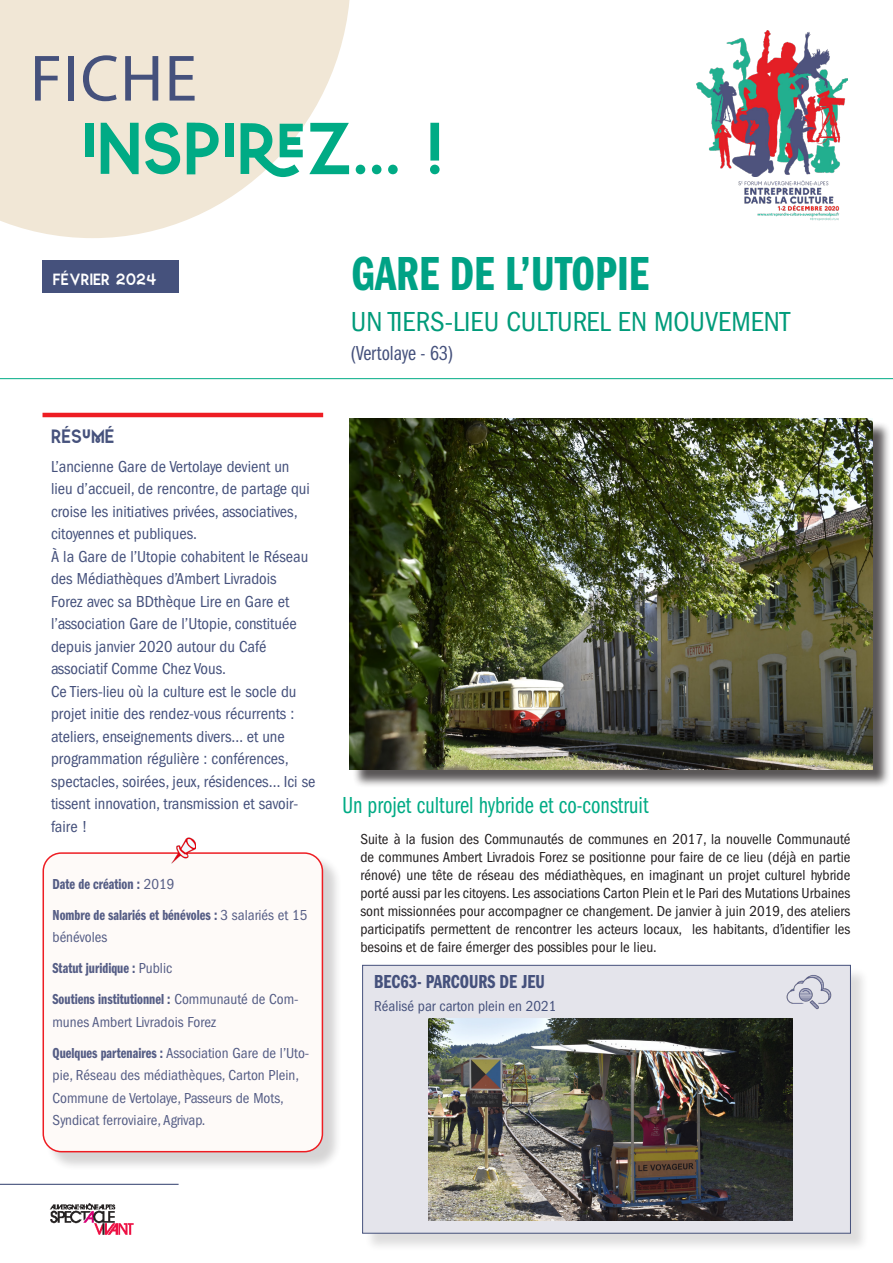
<style>
.page{position:relative;width:893px;height:1263px;background:#fff}
.page>*{position:absolute;margin:0;border:0;box-sizing:border-box;transform-origin:0 0}
.t1{font:108px "Quirk";color:#00ab85}
.t2{font:66px "Myriad Pro";letter-spacing:.02em;color:#45517c}
.t3{font:49.5px "Franklin Gothic LT Pro Dm Cm";color:#00a285}
.t4{font:condensed 28.5px "Franklin Gothic LT Pro";color:#009b7a}
.Titre_résumé{font:28.5px "Quirk";color:#45517c}
.Titre_de_partie{font:24px "Franklin Gothic LT Pro Bk Cm";color:#00ab85}
.t5{font:24px "Quirk";color:#fff}
.t6{font:21px "Franklin Gothic LT Pro Bk Cm";color:#45517c}
.Titre_encadré{font:19.5px "Franklin Gothic LT Pro Dm Cm";color:#45517c}
.Texte_résumé{font:condensed 16.5px/22.5px "Franklin Gothic LT Pro";color:#45517c}
.Texte_basique{font:condensed 15px/18px "Franklin Gothic LT Pro";color:#231f20;text-align:justify}
.Identité_texte{font:condensed 15px/22.5px "Franklin Gothic LT Pro";color:#555d85}
.Identité_texte-2{font:15px/22.5px "Franklin Gothic LT Pro Dm Cm";color:#555d85}
.Titre_encadré-2{font:condensed 15px "Franklin Gothic LT Pro";color:#45517c}
.s1{font-family:"Franklin Gothic LT Pro";font-stretch:condensed}
.s2{font-family:"Franklin Gothic LT Pro Dm Cm";font-stretch:normal}
</style>
<div class="page">
<svg style="left:0;top:0;width:350px;height:238px;fill:#f1e7d6"></svg>
<div style="left:43px;top:260px;width:136px;height:33px;background:#45517c"></div>
<hr style="left:0;top:378px;width:893px;height:1px;background:#00ab85">
<img style="left:738px;top:180px;width:102px;height:40px">
<img style="left:697px;top:30px;width:151px;height:146px">
<img style="left:49px;top:1203px;width:85px;height:32px">
<hr style="left:0;top:1184px;width:179px;height:1px;background:#45517c">
<div style="left:365px;top:967px;width:505px;height:285px;background:#231f20;opacity:.15"></div>
<div style="left:363px;top:965px;width:487px;height:268px;background:#e4e4eb"></div>
<img style="left:428px;top:1018px;width:365px;height:202px">
<div style="left:362px;top:965px;width:489px;height:268px;border:1px solid #45517c"></div>
<hr style="left:43px;top:413px;width:280px;height:4px;background:#ee1d23">
<div style="left:352px;top:421px;width:539px;height:367px;background:#231f20;opacity:.75"></div>
<img style="left:349px;top:419px;width:523px;height:351px">
<img style="left:786px;top:975px;width:46px;height:35px">
<div style="left:45px;top:854px;width:297px;height:317px;background:#231f20;opacity:.19"></div>
<div style="left:43px;top:853px;width:279px;height:299px;background:#fefaf8;border-radius:18px"></div>
<div style="left:43px;top:852px;width:280px;height:300px;border:2px solid #ee1d23;border-radius:18px"></div>
<img style="left:170px;top:837px;width:26px;height:27px">
<h2 class="t2" style="left:30px;top:38px;width:168px">FICHE</h2>
<h1 class="t1" style="left:82px;top:94px;width:362px">inspirez... !</h1>
<h3 class="t5" style="left:53px;top:267px;width:106px">FÉVRIER 2024</h3>
<p class="Titre_résumé" style="left:51px;top:422px;width:65px">RÉsumÉ</p>
<p class="Texte_résumé" style="left:51px;top:455px;width:266px">L’ancienne Gare de Vertolaye devient un<br>lieu d’accueil, de rencontre, de partage qui croise les initiatives privées, associatives, citoyennes et publiques.<br>À la Gare de l’Utopie cohabitent le Réseau des Médiathèques d’Ambert Livradois<br>Forez avec sa BDthèque Lire en Gare et l’association Gare de l’Utopie, constituée depuis janvier 2020 autour du Café associatif Comme Chez Vous.<br>Ce Tiers-lieu où la culture est le socle du projet initie des rendez-vous récurrents : ateliers, enseignements divers… et une programmation régulière : conférences, spectacles, soirées, jeux, résidences… Ici se tissent innovation, transmission et savoir&shy;faire !</p>
<p class="Identité_texte-2" style="left:53px;top:873px;width:123px">Date de création : <span class="s1">2019</span></p>
<p class="Identité_texte-2" style="left:53px;top:904px;width:256px">Nombre de salariés et bénévoles : <span class="s1">3 salariés et 15 bénévoles</span></p>
<p class="Identité_texte-2" style="left:53px;top:957px;width:121px">Statut juridique : <span class="s1">Public</span></p>
<p class="Identité_texte" style="left:53px;top:988px;width:248px"><span class="s2">Soutiens institutionnel :</span> Communauté de Com&shy;munes Ambert Livradois Forez</p>
<p class="Identité_texte" style="left:53px;top:1041px;width:258px"><span class="s2">Quelques partenaires :</span> Association Gare de l’Uto&shy;pie, Réseau des médiathèques, Carton Plein, Commune de Vertolaye, Passeurs de Mots, Syndicat ferroviaire, Agrivap.</p>
<h3 class="t3" style="left:352px;top:247px;width:299px">GARE DE L’UTOPIE</h3>
<h3 class="t4" style="left:351px;top:306px;width:441px">UN TIERS-LIEU CULTUREL EN MOUVEMENT</h3>
<p class="t6" style="left:351px;top:341px;width:104px">(Vertolaye - 63)</p>
<p class="Titre_de_partie" style="left:342px;top:792px;width:308px">Un projet culturel hybride et co-construit</p>
<p class="Texte_basique" style="left:360px;top:830px;width:492px">Suite à la fusion des Communautés de communes en 2017, la nouvelle Communauté de communes Ambert Livradois Forez se positionne pour faire de ce lieu (déjà en partie rénové) une tête de réseau des médiathèques, en imaginant un projet culturel hybride porté aussi par les citoyens. Les associations Carton Plein et le Pari des Mutations Urbaines sont missionnées pour accompagner ce changement. De janvier à juin 2019, des ateliers participatifs permettent de rencontrer les acteurs locaux, les habitants, d’identifier les besoins et de faire émerger des possibles pour le lieu.</p>
<p class="Titre_encadré" style="left:374px;top:971px;width:172px">BEC63- PARCOURS DE JEU</p>
<p class="Titre_encadré-2" style="left:374px;top:997px;width:184px">Réalisé par carton plein en 2021</p>
</div>
